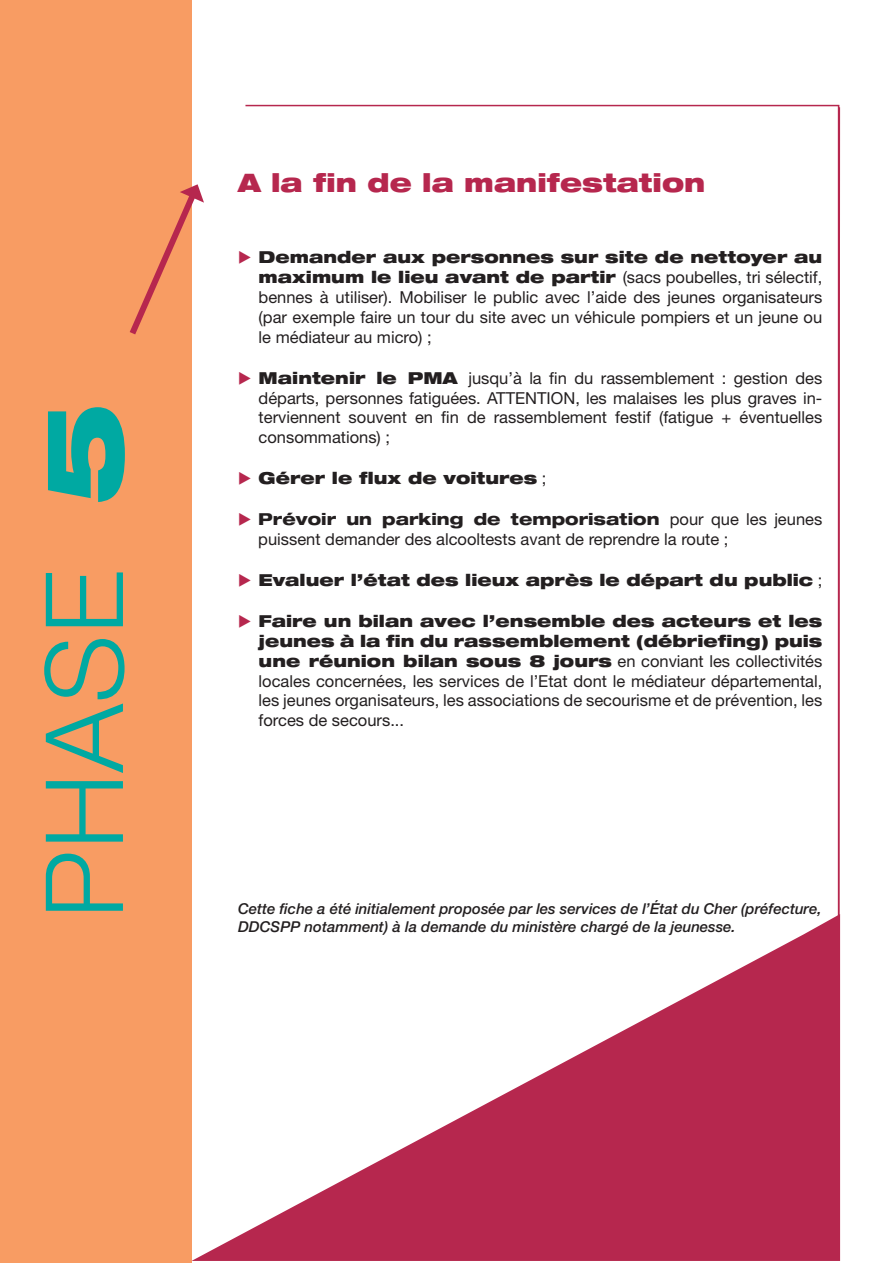
<style>
.page{position:relative;width:893px;height:1263px;background:#fff}
.page>*{position:absolute;margin:0;border:0;box-sizing:border-box;transform-origin:0 0}
.t1{font:300 108px "Helvetica Neue";color:#00a9a2}
.titre{font:900 expanded 25.5px "Helvetica Neue";color:#b6274e}
.masse{font:16.5px/19.8px "Helvetica Neue";color:#231f20;text-align:justify}
.masse-2{font:900 expanded 16.5px "Helvetica Neue";color:#231f20}
.masse-3{font:italic 500 15px/18px "Helvetica Neue";color:#231f20}
.s1{font-weight:900;font-stretch:expanded}
.s2{font-family:"European Pi Three";color:#b6274e}
.s3{font-family:"European Pi Three";font-weight:400;font-stretch:normal;color:#b6274e}
.s4{font-weight:400;font-stretch:normal}
.s5{font-weight:800;font-stretch:expanded}
</style>
<div class="page">
<svg style="left:191px;top:914px;width:649px;height:347px"></svg>
<div style="left:0;top:0;width:191px;height:1263px;background:#f89c63"></div>
<svg style="left:129px;top:184px;width:75px;height:157px"></svg>
<hr style="left:245px;top:105px;width:594px;height:1px;background:#b6274e">
<svg style="left:837px;top:106px;width:4px;height:1104px"></svg>
<p class="t1" style="left:19px;top:918px;width:517px;rotate:-90deg">PHASE <span class="s1">5</span></p>
<p class="titre" style="left:238px;top:167px;width:469px">A la fin de la manifestation</p>
<p class="masse" style="left:259px;top:247px;width:565px;text-indent:-20px"><span class="s2">E</span> <span class="s1">Demander aux personnes sur site de nettoyer au maximum le lieu avant de partir</span> (sacs poubelles, tri sélectif, bennes à utiliser). Mobiliser le public avec l’aide des jeunes organisateurs (par exemple faire un tour du site avec un véhicule pompiers et un jeune ou le médiateur au micro) ;</p>
<p class="masse" style="left:259px;top:368px;width:565px;text-indent:-20px"><span class="s2">E</span> <span class="s1">Maintenir le PMA</span> jusqu’à la fin du rassemblement : gestion des départs, personnes fatiguées. ATTENTION, les malaises les plus graves in&shy;terviennent souvent en fin de rassemblement festif (fatigue + éventuelles consommations) ;</p>
<p class="masse-2" style="left:238px;top:467px;width:310px"><span class="s3">E</span> Gérer le flux de voitures <span class="s4">;</span></p>
<p class="masse" style="left:258px;top:509px;width:565px;text-indent:-20px"><span class="s2">E</span> <span class="s5">Prévoir un parking de temporisation</span> pour que les jeunes puissent demander des alcooltests avant de reprendre la route ;</p>
<p class="masse-2" style="left:238px;top:569px;width:586px"><span class="s3">E</span> Evaluer l’état des lieux après le départ du public <span class="s4">;</span></p>
<p class="masse" style="left:259px;top:611px;width:565px;text-indent:-20px"><span class="s2">E</span> <span class="s1">Faire un bilan avec l’ensemble des acteurs et les jeunes à la fin du rassemblement (débriefing) puis une réunion bilan sous 8 jours</span> en conviant les collectivités locales concernées, les services de l’Etat dont le médiateur départemental, les jeunes organisateurs, les associations de secourisme et de prévention, les forces de secours...</p>
<p class="masse-3" style="left:238px;top:900px;width:585px">Cette fiche a été initialement proposée par les services de l’État du Cher (préfecture,<br>DDCSPP notamment) à la demande du ministère chargé de la jeunesse.</p>
</div>
